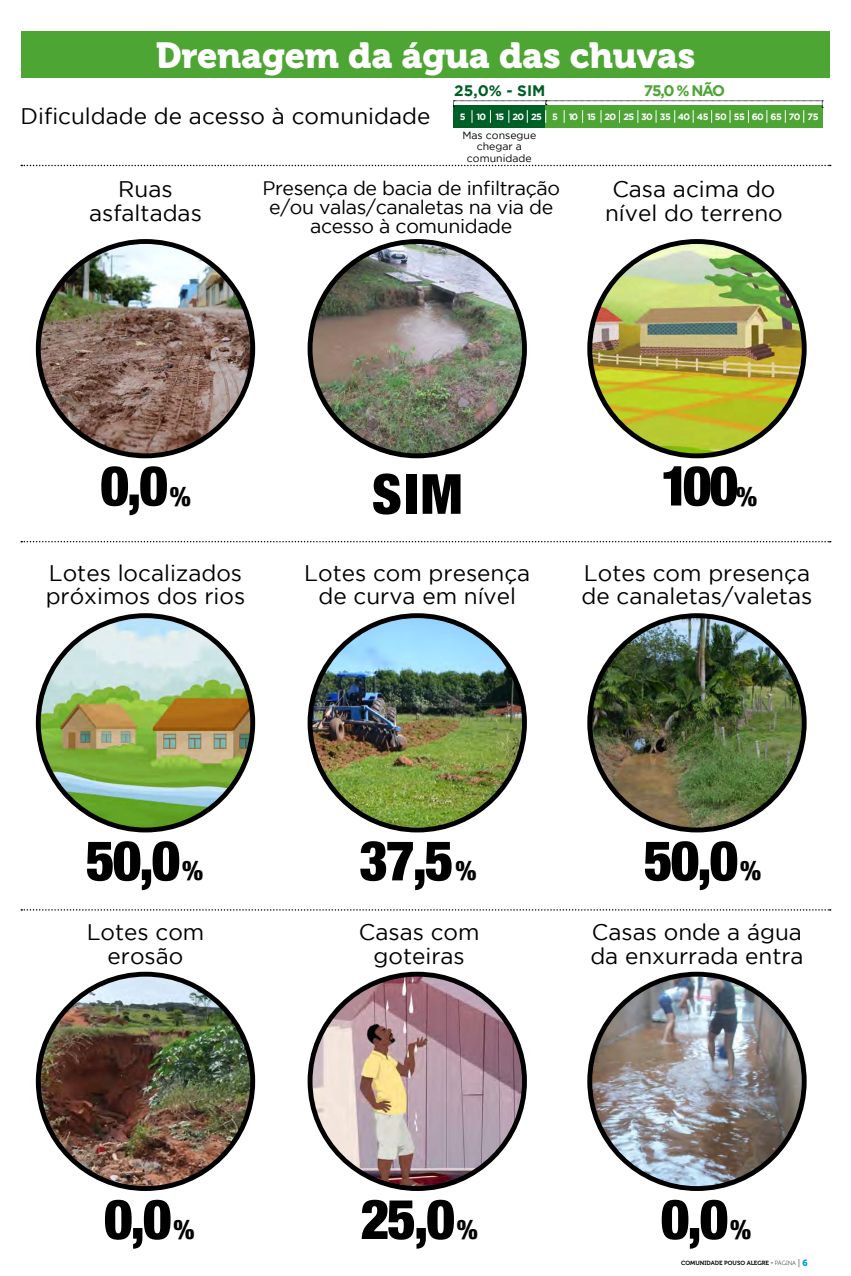
<style>
.page{position:relative;width:851px;height:1276px;background:#fff}
.page>*{position:absolute;margin:0;border:0;box-sizing:border-box;transform-origin:0 0}
.t1{font:900 condensed 55.35px "Helvetica Neue LT Std";letter-spacing:-.04em;color:#000}
.t2{font:36px "Museo 900";letter-spacing:-.005em;color:#fff}
.t3{font:22.5px/23.7px "Gotham";color:#000;text-align:center}
.t4{font:19.5px/19.2px "Gotham";letter-spacing:-.02em;color:#000;text-align:center}
.t5{font:700 15.23px "Gotham";color:#005e27}
.t6{font:700 15.23px "Gotham";color:#4da534}
.t7{font:10.5px/11.7px "Gotham";color:#000;text-align:center}
.t8{font:700 9.15px "Gotham";letter-spacing:-.045em;color:#fff}
.t9{font:6px "Museo 700";color:#000}
.s1{font-size:27px}
.s2{font-family:"Museo 100"}
.s3{font-family:"Museo 100";font-size:9px}
.s4{font-family:"Museo 900";font-size:9px;color:#009fe3}
</style>
<div class="page">
<div style="left:21px;top:32px;width:808px;height:46px;background:#4da534"></div>
<img style="left:38px;top:241px;width:215px;height:215px;border-radius:107px">
<div style="left:36px;top:239px;width:219px;height:219px;border:5px solid #000;border-radius:50%"></div>
<img style="left:38px;top:615px;width:215px;height:215px;border-radius:107px">
<div style="left:36px;top:613px;width:219px;height:219px;border:5px solid #000;border-radius:50%"></div>
<img style="left:38px;top:974px;width:215px;height:214px;border-radius:107px">
<div style="left:36px;top:971px;width:219px;height:220px;border:5px solid #000;border-radius:50%"></div>
<img style="left:313px;top:615px;width:211px;height:212px">
<div style="left:307px;top:613px;width:220px;height:219px;border:5px solid #000;border-radius:50%"></div>
<img style="left:310px;top:974px;width:214px;height:214px;border-radius:107px">
<div style="left:307px;top:971px;width:220px;height:220px;border:5px solid #000;border-radius:50%"></div>
<img style="left:310px;top:241px;width:214px;height:215px;border-radius:107px">
<div style="left:307px;top:239px;width:220px;height:219px;border:5px solid #000;border-radius:50%"></div>
<img style="left:589px;top:241px;width:215px;height:215px;border-radius:107px">
<div style="left:587px;top:239px;width:219px;height:219px;border:5px solid #000;border-radius:50%"></div>
<img style="left:589px;top:615px;width:215px;height:215px;border-radius:107px">
<div style="left:587px;top:613px;width:219px;height:219px;border:5px solid #000;border-radius:50%"></div>
<img style="left:589px;top:974px;width:215px;height:214px;border-radius:107px">
<div style="left:587px;top:971px;width:219px;height:220px;border:5px solid #000;border-radius:50%"></div>
<svg style="left:21px;top:909px;width:809px;height:1px"></svg>
<svg style="left:21px;top:541px;width:809px;height:1px"></svg>
<svg style="left:21px;top:165px;width:809px;height:1px"></svg>
<div style="left:453px;top:106px;width:19px;height:22px;background:#005e27"></div>
<div style="left:472px;top:106px;width:18px;height:22px;background:#005e27"></div>
<div style="left:490px;top:106px;width:19px;height:22px;background:#005e27"></div>
<div style="left:509px;top:106px;width:18px;height:22px;background:#005e27"></div>
<div style="left:527px;top:106px;width:18px;height:22px;background:#005e27"></div>
<div style="left:545px;top:106px;width:19px;height:22px;background:#4da534"></div>
<div style="left:564px;top:106px;width:16px;height:22px;background:#4da534"></div>
<div style="left:580px;top:106px;width:21px;height:22px;background:#4da534"></div>
<div style="left:601px;top:106px;width:18px;height:22px;background:#4da534"></div>
<div style="left:619px;top:106px;width:18px;height:22px;background:#4da534"></div>
<div style="left:637px;top:106px;width:19px;height:22px;background:#4da534"></div>
<div style="left:656px;top:106px;width:18px;height:22px;background:#4da534"></div>
<div style="left:674px;top:106px;width:19px;height:22px;background:#4da534"></div>
<div style="left:693px;top:106px;width:18px;height:22px;background:#4da534"></div>
<div style="left:711px;top:106px;width:19px;height:22px;background:#4da534"></div>
<div style="left:730px;top:106px;width:18px;height:22px;background:#4da534"></div>
<div style="left:748px;top:106px;width:20px;height:22px;background:#4da534"></div>
<div style="left:768px;top:106px;width:17px;height:22px;background:#4da534"></div>
<div style="left:785px;top:106px;width:21px;height:22px;background:#4da534"></div>
<div style="left:806px;top:106px;width:16px;height:22px;background:#4da534"></div>
<svg style="left:453px;top:101px;width:370px;height:22px"></svg>
<h2 class="t2" style="left:156px;top:35px;width:541px">Drenagem da água das chuvas</h2>
<p class="t3" style="left:21px;top:104px;width:411px">Dificuldade de acesso à comunidade</p>
<p class="t5" style="left:454px;top:82px;width:93px">25,0% - SIM</p>
<p class="t6" style="left:644px;top:82px;width:83px">75,0 % NÃO</p>
<p class="t8" style="left:460px;top:112px;width:360px">5 10 15 2025 5 10 15 202530354045505560657075</p>
<p class="t3" style="left:89px;top:177px;width:114px">Ruas asfaltadas</p>
<p class="t7" style="left:462px;top:129px;width:75px">Mas consegue chegar a comunidade</p>
<p class="t4" style="left:262px;top:178px;width:299px">Presença de bacia de infiltração e/ou valas/canaletas na via de acesso à comunidade</p>
<p class="t3" style="left:605px;top:177px;width:179px">Casa acima do nível do terreno</p>
<h1 class="t1" style="left:100px;top:452px;width:92px">0,0<span class="s1">%</span></h1>
<h1 class="t1" style="left:660px;top:452px;width:98px">100<span class="s1">%</span></h1>
<h1 class="t1" style="left:372px;top:460px;width:92px">SIM</h1>
<p class="t3" style="left:46px;top:560px;width:201px;text-align:left">Lotes localizados próximos dos rios</p>
<p class="t3" style="left:304px;top:560px;width:227px">Lotes com presença de curva em nível</p>
<p class="t3" style="left:581px;top:560px;width:232px;text-align:left">Lotes com presença de canaletas/valetas</p>
<h1 class="t1" style="left:86px;top:826px;width:119px">50,0<span class="s1">%</span></h1>
<p class="t3" style="left:87px;top:919px;width:119px">Lotes com erosão</p>
<h1 class="t1" style="left:104px;top:1185px;width:92px">0,0<span class="s1">%</span></h1>
<h1 class="t1" style="left:359px;top:826px;width:119px">37,5<span class="s1">%</span></h1>
<p class="t3" style="left:359px;top:919px;width:122px">Casas com goteiras</p>
<h1 class="t1" style="left:360px;top:1185px;width:119px">25,0<span class="s1">%</span></h1>
<h1 class="t1" style="left:643px;top:826px;width:119px">50,0<span class="s1">%</span></h1>
<p class="t3" style="left:590px;top:919px;width:215px;text-align:left">Casas onde a água da enxurrada entra</p>
<h1 class="t1" style="left:660px;top:1185px;width:92px">0,0<span class="s1">%</span></h1>
<p class="t9" style="left:681px;top:1259px;width:128px">COMUNIDADE POUSO ALEGRE - <span class="s2">PÁGINA</span> <span class="s3">|</span> <span class="s4">6</span></p>
</div>
